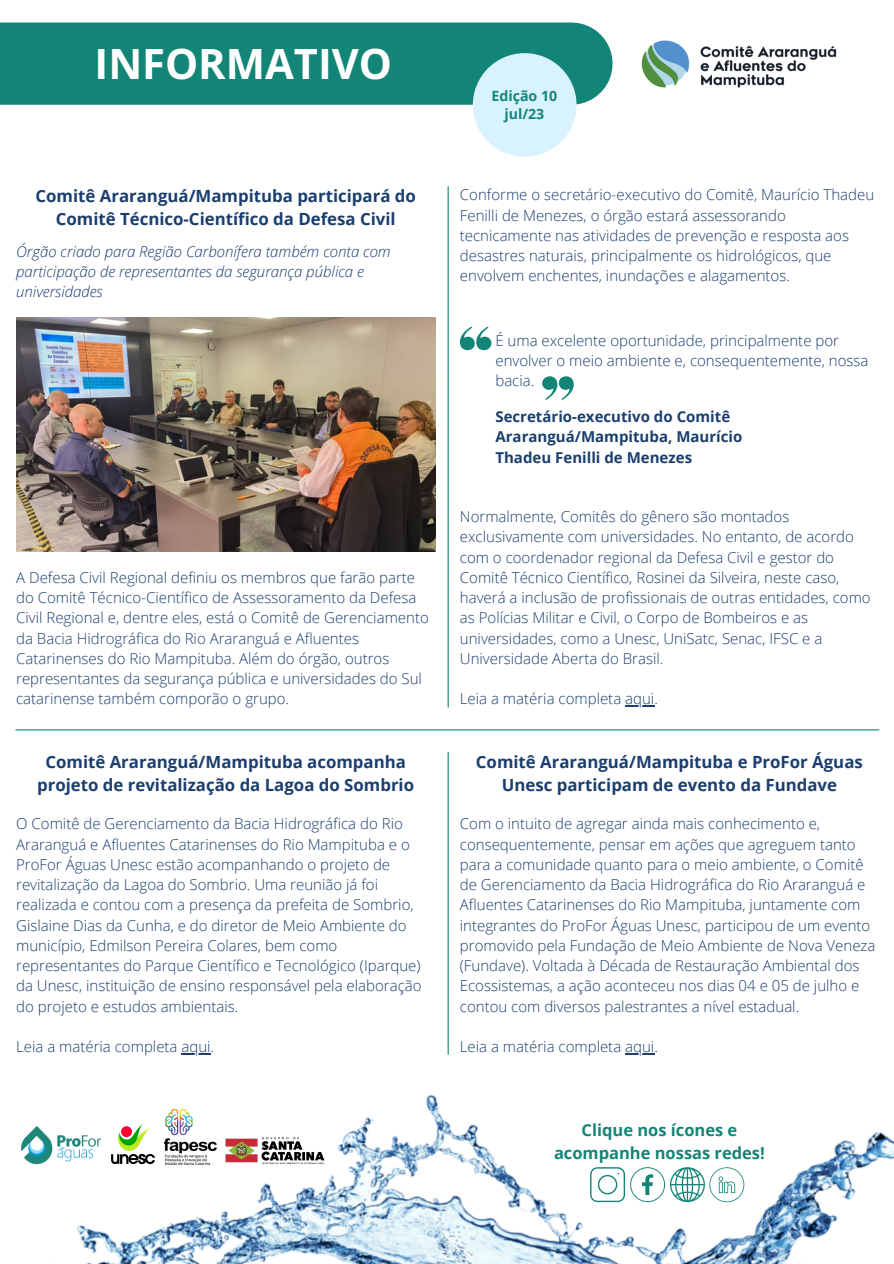
<style>
.page{position:relative;width:894px;height:1264px;background:#fff}
.page>*{position:absolute;margin:0;border:0;box-sizing:border-box;transform-origin:0 0}
.t1{font:700 41.7px "Open Sans";color:#fff}
.t2{font:700 16.8px/23.1px "Open Sans";color:#1b3e6e;text-align:center}
.t3{font:700 16.5px/22.6px "Open Sans";color:#138576;text-align:center}
.t4{font:300 15px/20.2px "Open Sans";color:#1b3e6e}
.t5{font:italic 300 15px/20.2px "Open Sans";color:#1b3e6e}
.t6{font:700 15px/20.2px "Open Sans";color:#1b3e6e}
.t7{font:700 14.1px "Open Sans";color:#138576}
</style>
<div class="page">
<div style="left:0;top:23px;width:571px;height:82px;background:#138576"></div>
<svg style="left:472px;top:53px;width:104px;height:104px"></svg>
<img style="left:77px;top:779px;width:816px;height:484px">
<img style="left:21px;top:1123px;width:82px;height:44px">
<svg style="left:111px;top:1123px;width:44px;height:41px"></svg>
<img style="left:164px;top:1109px;width:52px;height:55px">
<img style="left:223px;top:1130px;width:111px;height:36px">
<img style="left:641px;top:40px;width:196px;height:48px">
<svg style="left:590px;top:1167px;width:154px;height:35px"></svg>
<hr style="left:447px;top:187px;width:1px;height:520px;background:#138576">
<img style="left:16px;top:317px;width:419px;height:234px">
<hr style="left:16px;top:729px;width:862px;height:1px;background:#138576">
<svg style="left:460px;top:326px;width:31px;height:24px"></svg>
<svg style="left:542px;top:376px;width:31px;height:24px"></svg>
<svg style="left:625px;top:705px;width:29px;height:1px"></svg>
<svg style="left:181px;top:1053px;width:29px;height:1px"></svg>
<hr style="left:447px;top:752px;width:1px;height:302px;background:#138576">
<svg style="left:625px;top:1053px;width:29px;height:1px"></svg>
<p class="t1" style="left:94px;top:35px;width:299px">INFORMATIVO</p>
<p class="t2" style="left:35px;top:184px;width:382px">Comitê Araranguá/Mampituba participará do<br>Comitê Técnico-Científico da Defesa Civil</p>
<p class="t5" style="left:16px;top:241px;width:376px">Órgão criado para Região Carbonífera também conta com participação de representantes da segurança pública e universidades</p>
<p class="t4" style="left:16px;top:567px;width:414px">A Defesa Civil Regional definiu os membros que farão parte do Comitê Técnico-Científico de Assessoramento da Defesa Civil Regional e, dentre eles, está o Comitê de Gerenciamento da Bacia Hidrográfica do Rio Araranguá e Afluentes Catarinenses do Rio Mampituba. Além do órgão, outros representantes da segurança pública e universidades do Sul catarinense também comporão o grupo.</p>
<p class="t2" style="left:37px;top:750px;width:378px">Comitê Araranguá/Mampituba acompanha projeto de revitalização da Lagoa do Sombrio</p>
<p class="t4" style="left:16px;top:813px;width:407px">O Comitê de Gerenciamento da Bacia Hidrográfica do Rio Araranguá e Afluentes Catarinenses do Rio Mampituba e o ProFor Águas Unesc estão acompanhando o projeto de revitalização da Lagoa do Sombrio. Uma reunião já foi realizada e contou com a presença da prefeita de Sombrio, Gislaine Dias da Cunha, e do diretor de Meio Ambiente do município, Edmilson Pereira Colares, bem como representantes do Parque Científico e Tecnológico (Iparque) da Unesc, instituição de ensino responsável pela elaboração do projeto e estudos ambientais.</p>
<p class="t4" style="left:16px;top:1036px;width:199px">Leia a matéria completa aqui.</p>
<p class="t7" style="left:491px;top:85px;width:67px">Edição 10</p>
<p class="t7" style="left:504px;top:104px;width:41px">jul/23</p>
<p class="t4" style="left:460px;top:184px;width:415px">Conforme o secretário-executivo do Comitê, Maurício Thadeu Fenilli de Menezes, o órgão estará assessorando tecnicamente nas atividades de prevenção e resposta aos desastres naturais, principalmente os hidrológicos, que envolvem enchentes, inundações e alagamentos.</p>
<p class="t4" style="left:495px;top:330px;width:374px">É uma excelente oportunidade, principalmente por envolver o meio ambiente e, consequentemente, nossa bacia.</p>
<p class="t6" style="left:495px;top:406px;width:248px">Secretário-executivo do Comitê<br>Araranguá/Mampituba, Maurício<br>Thadeu Fenilli de Menezes</p>
<p class="t4" style="left:460px;top:506px;width:412px">Normalmente, Comitês do gênero são montados exclusivamente com universidades. No entanto, de acordo com o coordenador regional da Defesa Civil e gestor do Comitê Técnico Científico, Rosinei da Silveira, neste caso, haverá a inclusão de profissionais de outras entidades, como as Polícias Militar e Civil, o Corpo de Bombeiros e as universidades, como a Unesc, UniSatc, Senac, IFSC e a Universidade Aberta do Brasil.</p>
<p class="t4" style="left:460px;top:688px;width:199px">Leia a matéria completa aqui.</p>
<p class="t2" style="left:476px;top:750px;width:388px">Comitê Araranguá/Mampituba e ProFor Águas<br>Unesc participam de evento da Fundave</p>
<p class="t4" style="left:460px;top:813px;width:417px">Com o intuito de agregar ainda mais conhecimento e, consequentemente, pensar em ações que agreguem tanto para a comunidade quanto para o meio ambiente, o Comitê de Gerenciamento da Bacia Hidrográfica do Rio Araranguá e Afluentes Catarinenses do Rio Mampituba, juntamente com integrantes do ProFor Águas Unesc, participou de um evento promovido pela Fundação de Meio Ambiente de Nova Veneza (Fundave). Voltada à Década de Restauração Ambiental dos Ecossistemas, a ação aconteceu nos dias 04 e 05 de julho e contou com diversos palestrantes a nível estadual.</p>
<p class="t4" style="left:460px;top:1036px;width:199px">Leia a matéria completa aqui.</p>
<p class="t3" style="left:554px;top:1118px;width:212px">Clique nos ícones e acompanhe nossas redes!</p>
</div>
